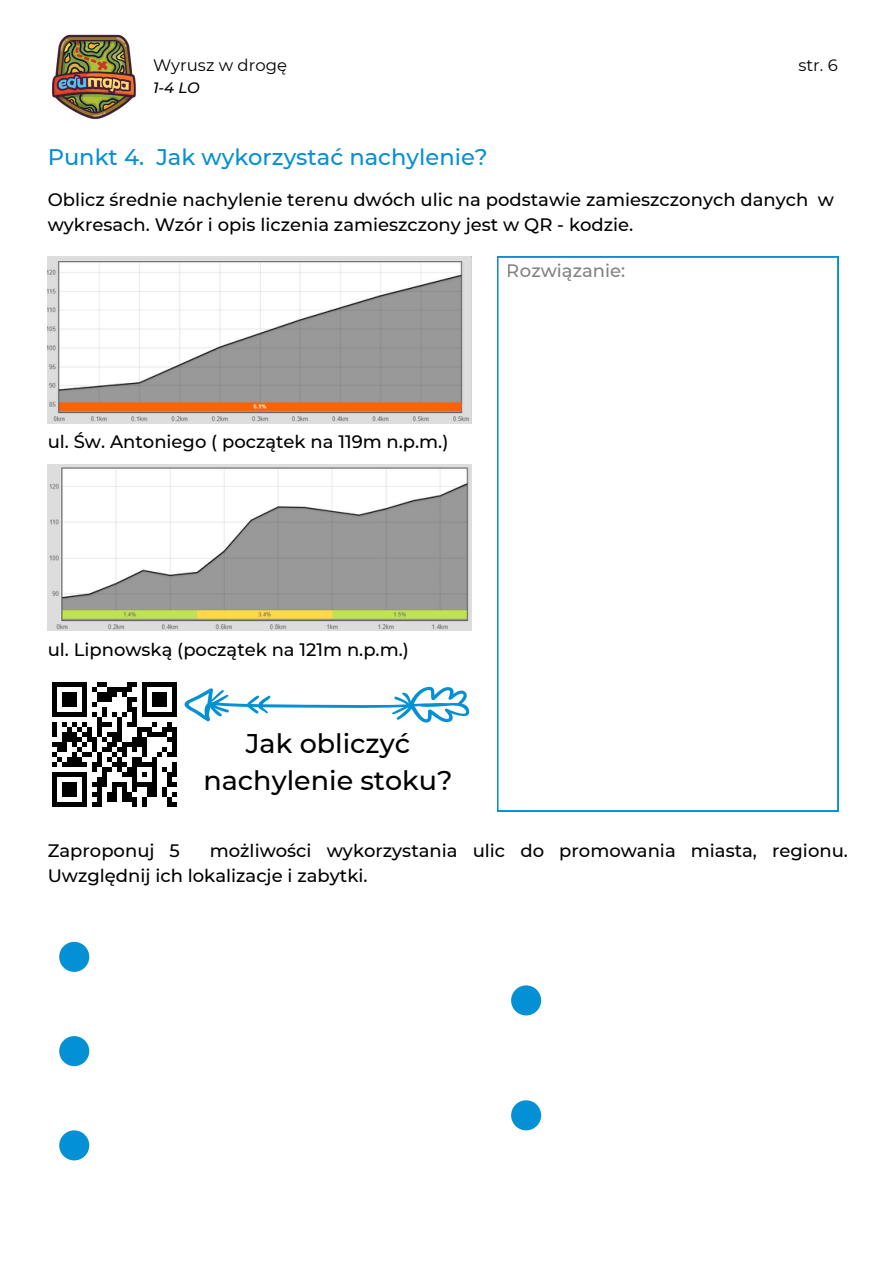
<style>
.page{position:relative;width:893px;height:1264px;background:#fff}
.page>*{position:absolute;margin:0;border:0;box-sizing:border-box;transform-origin:0 0}
.t1{font:500 27px/37px "Montserrat";color:#000;text-align:center}
.t2{font:500 22.65px "Montserrat";color:#0490d4}
.t3{font:500 18px/24.8px "Montserrat";color:#000}
.t4{font:16.5px "Montserrat";color:#000}
.t5{font:italic 500 15px "Montserrat";color:#000}
</style>
<div class="page">
<div style="left:59px;top:941px;width:30px;height:30px;background:#0490d4;border-radius:50%"></div>
<div style="left:59px;top:1036px;width:30px;height:30px;background:#0490d4;border-radius:50%"></div>
<div style="left:59px;top:1130px;width:30px;height:30px;background:#0490d4;border-radius:50%"></div>
<div style="left:511px;top:985px;width:30px;height:30px;background:#0490d4;border-radius:50%"></div>
<div style="left:511px;top:1100px;width:30px;height:30px;background:#0490d4;border-radius:50%"></div>
<img style="left:48px;top:464px;width:423px;height:166px">
<img style="left:48px;top:257px;width:423px;height:166px">
<img style="left:52px;top:682px;width:125px;height:125px">
<img style="left:52px;top:34px;width:84px;height:86px">
<svg style="left:497px;top:257px;width:341px;height:554px"></svg>
<svg style="left:184px;top:686px;width:286px;height:37px"></svg>
<p class="t4" style="left:153px;top:55px;width:135px">Wyrusz w drogę</p>
<p class="t5" style="left:153px;top:79px;width:48px">1-4 LO</p>
<p class="t2" style="left:48px;top:143px;width:441px">Punkt 4. Jak wykorzystać nachylenie?</p>
<p class="t4" style="left:798px;top:55px;width:41px">str. 6</p>
<p class="t3" style="left:48px;top:187px;width:787px">Oblicz średnie nachylenie terenu dwóch ulic na podstawie zamieszczonych danych w wykresach. Wzór i opis liczenia zamieszczony jest w QR - kodzie.</p>
<p class="t3" style="left:48px;top:429px;width:402px">ul. Św. Antoniego ( początek na 119m n.p.m.)</p>
<p class="t3" style="left:507px;top:258px;width:120px">Rozwiązanie:</p>
<p class="t3" style="left:48px;top:636px;width:362px">ul. Lipnowską (początek na 121m n.p.m.)</p>
<p class="t1" style="left:203px;top:724px;width:251px">Jak obliczyć nachylenie stoku?</p>
<p class="t3" style="left:48px;top:838px;width:134px">Zaproponuj 5</p>
<p class="t3" style="left:48px;top:838px;width:801px;text-indent:162px">możliwości wykorzystania ulic do promowania miasta, regionu.<br>Uwzględnij ich lokalizacje i zabytki.</p>
</div>
